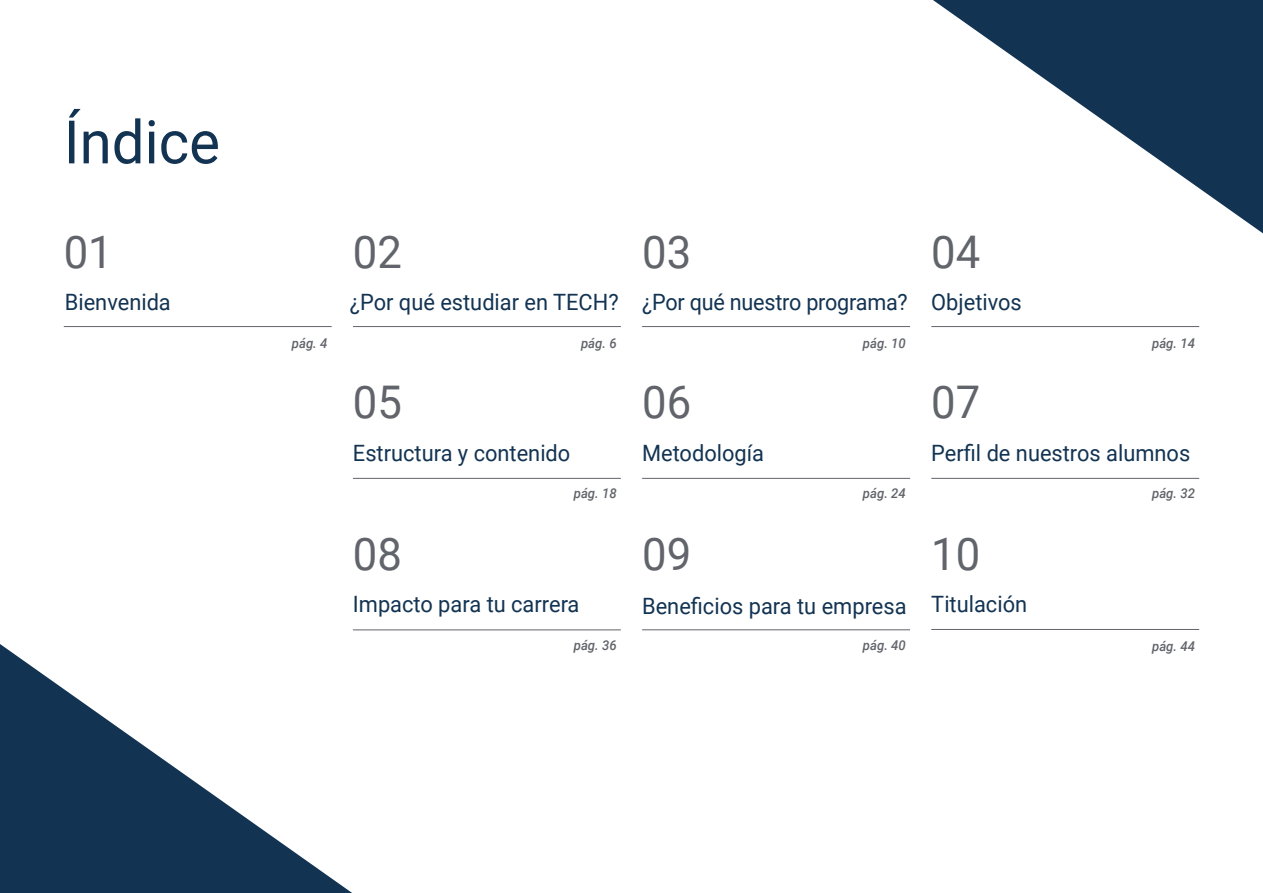
<style>
.page{position:relative;width:1263px;height:893px;background:#fff}
.page>*{position:absolute;margin:0;border:0;box-sizing:border-box;transform-origin:0 0}
.t1{font:60px "Roboto";color:#123352}
.t2{font:45px "Roboto";color:#61646a}
.t3{font:22.5px "Roboto";color:#123352}
.t4{font:22.5px "Roboto";color:#123352;scale:.96 1}
.t5{font:italic 500 13.5px "Roboto";color:#61646a}
</style>
<div class="page">
<hr style="left:64px;top:326px;width:268px;height:1px;background:#61646a">
<hr style="left:353px;top:478px;width:268px;height:1px;background:#61646a">
<hr style="left:353px;top:629px;width:268px;height:1px;background:#61646a">
<hr style="left:353px;top:326px;width:268px;height:1px;background:#61646a">
<hr style="left:642px;top:478px;width:268px;height:1px;background:#61646a">
<hr style="left:642px;top:629px;width:268px;height:1px;background:#61646a">
<hr style="left:642px;top:326px;width:268px;height:1px;background:#61646a">
<hr style="left:931px;top:478px;width:268px;height:1px;background:#61646a">
<hr style="left:931px;top:326px;width:268px;height:1px;background:#61646a">
<svg style="left:0;top:644px;width:352px;height:249px"></svg>
<svg style="left:933px;top:0;width:330px;height:233px"></svg>
<hr style="left:931px;top:629px;width:268px;height:1px;background:#61646a">
<h1 class="t1" style="left:64px;top:100px;width:158px">Índice</h1>
<h2 class="t2" style="left:64px;top:220px;width:51px">01</h2>
<h2 class="t2" style="left:353px;top:220px;width:51px">02</h2>
<h2 class="t2" style="left:642px;top:220px;width:51px">03</h2>
<h2 class="t2" style="left:931px;top:220px;width:51px">04</h2>
<p class="t3" style="left:65px;top:286px;width:108px">Bienvenida</p>
<p class="t3" style="left:931px;top:286px;width:92px">Objetivos</p>
<p class="t3" style="left:350px;top:286px;width:270px">¿Por qué estudiar en TECH?</p>
<p class="t4" style="left:642px;top:286px;width:278px">¿Por qué nuestro programa?</p>
<p class="t5" style="left:292px;top:333px;width:37px">pág. 4</p>
<h2 class="t2" style="left:353px;top:371px;width:51px">05</h2>
<p class="t5" style="left:581px;top:333px;width:37px">pág. 6</p>
<h2 class="t2" style="left:642px;top:371px;width:51px">06</h2>
<p class="t5" style="left:863px;top:333px;width:44px">pág. 10</p>
<h2 class="t2" style="left:931px;top:371px;width:51px">07</h2>
<p class="t5" style="left:1152px;top:333px;width:44px">pág. 14</p>
<p class="t3" style="left:353px;top:437px;width:219px">Estructura y contenido</p>
<p class="t3" style="left:642px;top:437px;width:123px">Metodología</p>
<p class="t3" style="left:931px;top:437px;width:261px">Perfil de nuestros alumnos</p>
<p class="t5" style="left:574px;top:484px;width:44px">pág. 18</p>
<p class="t5" style="left:863px;top:484px;width:44px">pág. 24</p>
<p class="t5" style="left:1152px;top:484px;width:44px">pág. 32</p>
<h2 class="t2" style="left:353px;top:522px;width:51px">08</h2>
<h2 class="t2" style="left:642px;top:522px;width:51px">09</h2>
<h2 class="t2" style="left:931px;top:522px;width:51px">10</h2>
<p class="t3" style="left:353px;top:588px;width:228px">Impacto para tu carrera</p>
<p class="t3" style="left:642px;top:590px;width:266px">Beneficios para tu empresa</p>
<p class="t3" style="left:931px;top:588px;width:97px">Titulación</p>
<p class="t5" style="left:574px;top:636px;width:44px">pág. 36</p>
<p class="t5" style="left:863px;top:636px;width:44px">pág. 40</p>
<p class="t5" style="left:1152px;top:636px;width:44px">pág. 44</p>
</div>
